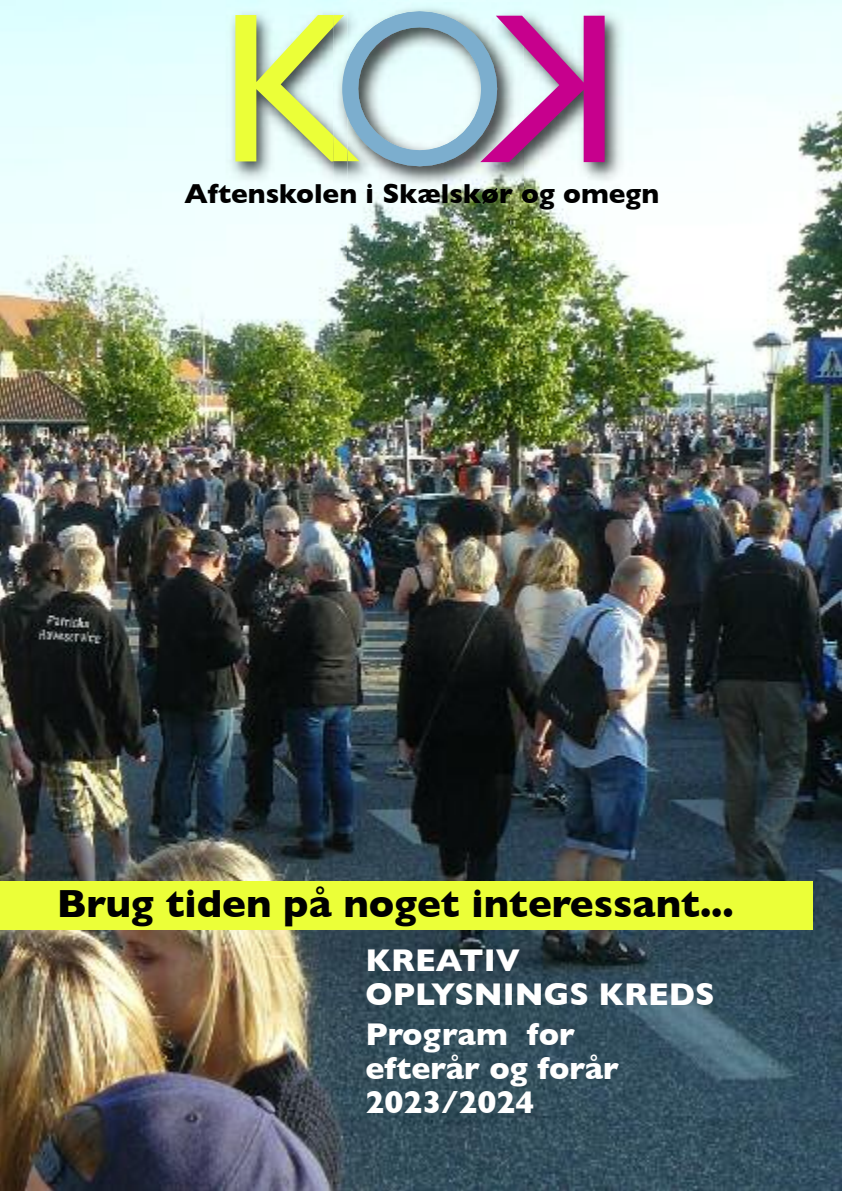
<style>
.page{position:relative;width:842px;height:1191px;background:#fff}
.page>*{position:absolute;margin:0;border:0;box-sizing:border-box;transform-origin:0 0}
.t1{font:214.6px "Gill Sans";color:#ebff38}
.t2{font:700 40px "Gill Sans";color:#000}
.t3{font:700 32px/34px "Gill Sans";color:#fff}
.t4{font:700 28px "Gill Sans";color:#000}
</style>
<div class="page">
<img style="left:0;top:0;width:842px;height:1191px">
<img style="left:130px;top:0;width:597px;height:260px">
<img style="left:333px;top:15px;width:9px;height:146px">
<img style="left:347px;top:192px;width:163px;height:67px">
<img style="left:347px;top:0;width:163px;height:2px">
<img style="left:347px;top:2px;width:176px;height:190px">
<div style="left:0;top:881px;width:813px;height:49px;background:#ebff38"></div>
<svg style="left:342px;top:11px;width:263px;height:155px;background:#b0c5ca"></svg>
<h1 class="t1" style="left:219px;top:-35px;width:142px">K</h1>
<p class="t4" style="left:184px;top:177px;width:476px">Aftenskolen i Skælskør og omegn</p>
<p class="t2" style="left:57px;top:880px;width:678px">Brug tiden på noget interessant...</p>
<p class="t3" style="left:365px;top:943px;width:351px">KREATIV<br>OPLYSNINGS KREDS</p>
<p class="t3" style="left:365px;top:1017px;width:255px">Program for efterår og forår<br>2023/2024</p>
</div>
